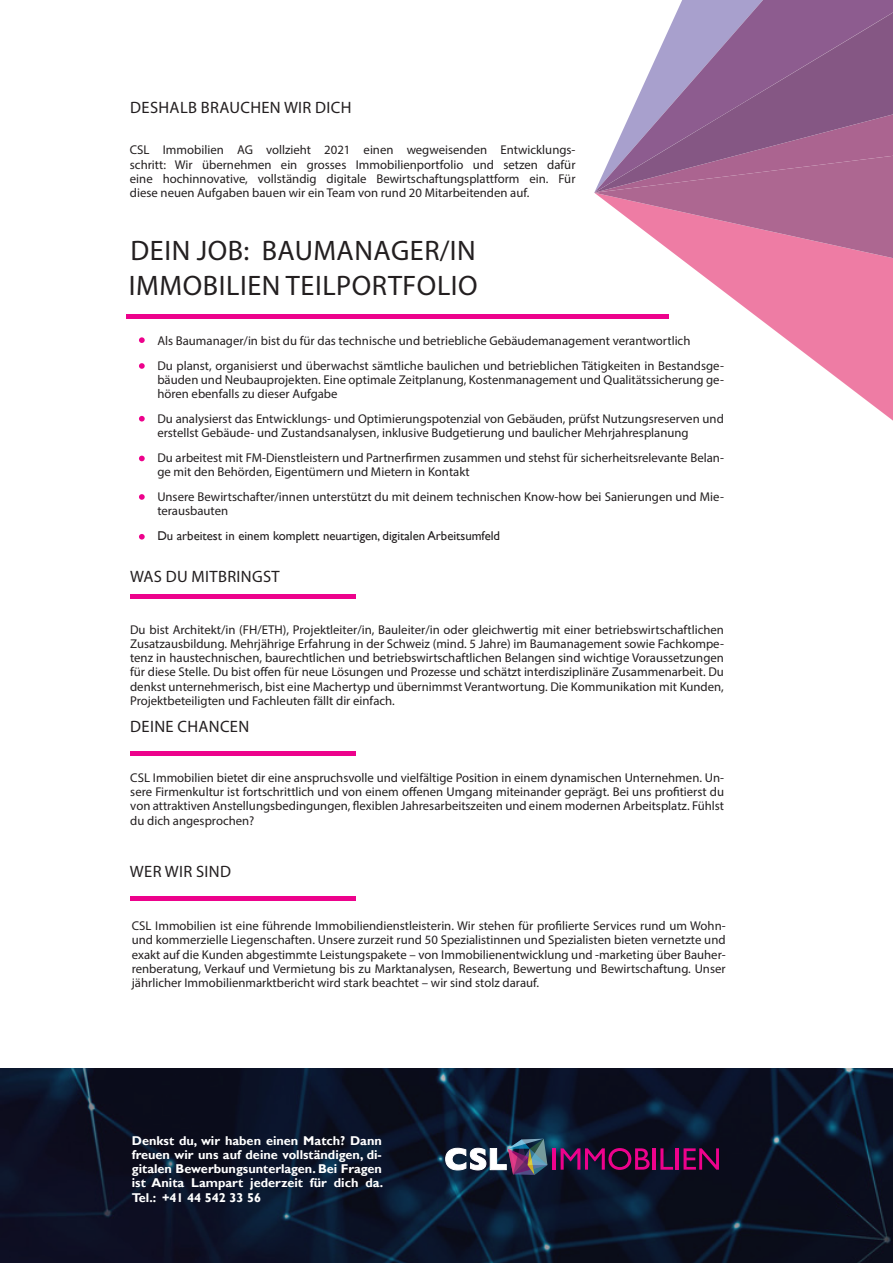
<style>
.page{position:relative;width:893px;height:1263px;background:#fff}
.page>*{position:absolute;margin:0;border:0;box-sizing:border-box;transform-origin:0 0}
.Tabelle_body_linksb{font:28.35px "Myriad Pro";letter-spacing:.02em;color:#231f20}
.Tabelle_body_linksb-2{font:16.5px "Myriad Pro";letter-spacing:.02em;color:#231f20}
.Tabelle_body_linksb-3{font:12.75px/14.2px "Myriad Pro";color:#231f20;text-align:justify}
.Tabelle_body_linksb-4{font:700 12.75px/14.2px "Gill Sans";color:#fff;text-align:justify}
.Tabelle_body_linksb-5{font:12.75px "Gill Sans";color:#231f20}
</style>
<div class="page">
<img style="left:0;top:1068px;width:893px;height:195px">
<img style="left:694px;top:269px;width:199px;height:152px">
<img style="left:595px;top:193px;width:298px;height:76px">
<img style="left:594px;top:1px;width:299px;height:192px">
<hr style="left:553px;top:1148px;width:3px;height:22px;background:#ed028c">
<svg style="left:561px;top:1148px;width:89px;height:22px;background:#5f0b4b"></svg>
<hr style="left:653px;top:1148px;width:3px;height:22px;background:#ed028c">
<svg style="left:660px;top:1148px;width:13px;height:22px"></svg>
<hr style="left:676px;top:1148px;width:3px;height:22px;background:#ed028c">
<svg style="left:684px;top:1148px;width:35px;height:22px"></svg>
<img style="left:445px;top:1139px;width:102px;height:36px">
<div style="left:127px;top:314px;width:542px;height:5px;background:#ed028c"></div>
<hr style="left:130px;top:594px;width:225px;height:4px;background:#ed028c">
<div style="left:130px;top:751px;width:225px;height:5px;background:#ed028c"></div>
<hr style="left:130px;top:897px;width:225px;height:4px;background:#ed028c">
<svg style="left:139px;top:416px;width:6px;height:5px"></svg>
<svg style="left:139px;top:456px;width:6px;height:5px"></svg>
<svg style="left:139px;top:494px;width:6px;height:6px"></svg>
<svg style="left:139px;top:534px;width:6px;height:6px"></svg>
<svg style="left:139px;top:363px;width:6px;height:6px"></svg>
<svg style="left:139px;top:337px;width:6px;height:6px"></svg>
<p class="Tabelle_body_linksb-2" style="left:130px;top:98px;width:223px">DESHALB BRAUCHEN WIR DICH</p>
<p class="Tabelle_body_linksb-3" style="left:130px;top:143px;width:447px">CSL Immobilien AG vollzieht 2021 einen wegweisenden Entwicklungs&shy;schritt: Wir übernehmen ein grosses Immobilienportfolio und setzen dafür eine hochinnovative, vollständig digitale Bewirtschaftungsplattform ein. Für diese neuen Aufgaben bauen wir ein Team von rund 20 Mitarbeitenden auf.</p>
<p class="Tabelle_body_linksb" style="left:130px;top:233px;width:347px">DEIN JOB: BAUMANAGER/IN</p>
<p class="Tabelle_body_linksb" style="left:129px;top:268px;width:350px">IMMOBILIEN TEILPORTFOLIO</p>
<p class="Tabelle_body_linksb-3" style="left:157px;top:333px;width:535px">Als Baumanager/in bist du für das technische und betriebliche Gebäudemanagement verantwortlich</p>
<p class="Tabelle_body_linksb-3" style="left:157px;top:358px;width:568px">Du planst, organisierst und überwachst sämtliche baulichen und betrieblichen Tätigkeiten in Bestandsge&shy;bäuden und Neubauprojekten. Eine optimale Zeitplanung, Kostenmanagement und Qualitätssicherung ge&shy;hören ebenfalls zu dieser Aufgabe</p>
<p class="Tabelle_body_linksb-3" style="left:157px;top:411px;width:568px">Du analysierst das Entwicklungs- und Optimierungspotenzial von Gebäuden, prüfst Nutzungsreserven und erstellst Gebäude- und Zustandsanalysen, inklusive Budgetierung und baulicher Mehrjahresplanung</p>
<p class="Tabelle_body_linksb-3" style="left:157px;top:450px;width:568px">Du arbeitest mit FM-Dienstleistern und Partnerfirmen zusammen und stehst für sicherheitsrelevante Belan&shy;ge mit den Behörden, Eigentümern und Mietern in Kontakt</p>
<p class="Tabelle_body_linksb-3" style="left:157px;top:489px;width:568px">Unsere Bewirtschafter/innen unterstützt du mit deinem technischen Know-how bei Sanierungen und Mie&shy;terausbauten</p>
<p class="Tabelle_body_linksb-5" style="left:157px;top:529px;width:344px">Du arbeitest in einem komplett neuartigen, digitalen Arbeitsumfeld</p>
<p class="Tabelle_body_linksb-2" style="left:130px;top:566px;width:151px">WAS DU MITBRINGST</p>
<p class="Tabelle_body_linksb-3" style="left:130px;top:622px;width:595px">Du bist Architekt/in (FH/ETH), Projektleiter/in, Bauleiter/in oder gleichwertig mit einer betriebswirtschaftlichen Zusatzausbildung. Mehrjährige Erfahrung in der Schweiz (mind. 5 Jahre) im Baumanagement sowie Fachkompe&shy;tenz in haustechnischen, baurechtlichen und betriebswirtschaftlichen Belangen sind wichtige Voraussetzungen für diese Stelle. Du bist offen für neue Lösungen und Prozesse und schätzt interdisziplinäre Zusammenarbeit. Du denkst unternehmerisch, bist eine Machertyp und übernimmst Verantwortung. Die Kommunikation mit Kunden, Projektbeteiligten und Fachleuten fällt dir einfach.</p>
<p class="Tabelle_body_linksb-2" style="left:130px;top:716px;width:120px">DEINE CHANCEN</p>
<p class="Tabelle_body_linksb-3" style="left:130px;top:770px;width:595px">CSL Immobilien bietet dir eine anspruchsvolle und vielfältige Position in einem dynamischen Unternehmen. Un&shy;sere Firmenkultur ist fortschrittlich und von einem offenen Umgang miteinander geprägt. Bei uns profitierst du von attraktiven Anstellungsbedingungen, flexiblen Jahresarbeitszeiten und einem modernen Arbeitsplatz. Fühlst du dich angesprochen?</p>
<p class="Tabelle_body_linksb-2" style="left:130px;top:862px;width:103px">WER WIR SIND</p>
<p class="Tabelle_body_linksb-3" style="left:132px;top:919px;width:595px">CSL Immobilien ist eine führende Immobiliendienstleisterin. Wir stehen für profilierte Services rund um Wohn&shy;und kommerzielle Liegenschaften. Unsere zurzeit rund 50 Spezialistinnen und Spezialisten bieten vernetzte und exakt auf die Kunden abgestimmte Leistungspakete – von Immobilienentwicklung und -marketing über Bauher&shy;renberatung, Verkauf und Vermietung bis zu Marktanalysen, Research, Bewertung und Bewirtschaftung. Unser jährlicher Immobilienmarktbericht wird stark beachtet – wir sind stolz darauf.</p>
<p class="Tabelle_body_linksb-4" style="left:132px;top:1133px;width:253px">Denkst du, wir haben einen Match? Dann freuen wir uns auf deine vollständigen, di&shy;gitalen Bewerbungsunterlagen. Bei Fragen ist Anita Lampart jederzeit für dich da.<br>Tel.: +41 44 542 33 56</p>
</div>
